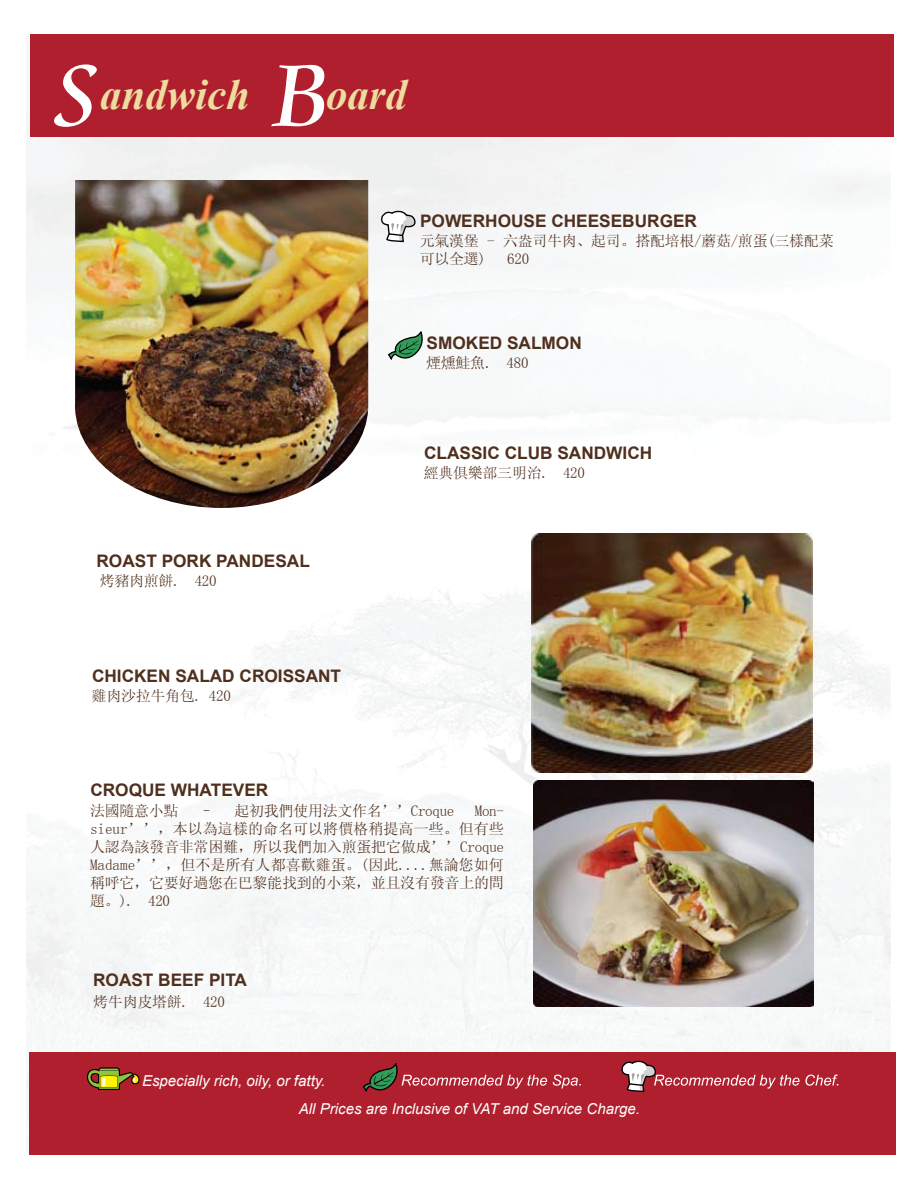
<style>
.page{position:relative;width:918px;height:1188px;background:#fff}
.page>*{position:absolute;margin:0;border:0;box-sizing:border-box;transform-origin:0 0}
.t1{font:96.15px "Cataneo BT";color:#fff}
.t2{font:italic 700 42.9px "Times New Roman";color:#eedb9e}
.t3{font:700 17.25px "Arial";color:#4f2f1d}
.t4{font:15px/18px "Sim Sun";letter-spacing:-.02em;color:#4f2f1d}
.t5{font:italic 15px "Arial";color:#fff}
</style>
<div class="page">
<img style="left:27px;top:112px;width:864px;height:1031px">
<div style="left:30px;top:35px;width:864px;height:102px;background:#b01f2e"></div>
<div style="left:29px;top:1052px;width:866px;height:102px;background:#b01f2e"></div>
<svg style="left:621px;top:1060px;width:217px;height:33px"></svg>
<svg style="left:553px;top:1075px;width:28px;height:14px"></svg>
<svg style="left:362px;top:1063px;width:185px;height:29px"></svg>
<svg style="left:87px;top:1067px;width:53px;height:23px"></svg>
<img style="left:75px;top:180px;width:293px;height:328px">
<img style="left:531px;top:533px;width:282px;height:239px">
<svg style="left:387px;top:332px;width:39px;height:31px"></svg>
<svg style="left:380px;top:210px;width:38px;height:58px"></svg>
<img style="left:533px;top:780px;width:280px;height:227px">
<h1 class="t1" style="left:54px;top:35px;width:47px">S</h1>
<h1 class="t1" style="left:272px;top:35px;width:60px">B</h1>
<h2 class="t2" style="left:100px;top:64px;width:151px">andwich</h2>
<h2 class="t2" style="left:326px;top:64px;width:82px">oard</h2>
<p class="t3" style="left:97px;top:550px;width:215px">ROAST PORK PANDESAL</p>
<p class="t4" style="left:100px;top:572px;width:118px">烤豬肉煎餅. 420</p>
<p class="t3" style="left:92px;top:664px;width:251px">CHICKEN SALAD CROISSANT</p>
<p class="t4" style="left:92px;top:686px;width:141px">雞肉沙拉牛角包. 420</p>
<p class="t3" style="left:90px;top:779px;width:179px">CROQUE WHATEVER</p>
<p class="t3" style="left:420px;top:210px;width:278px">POWERHOUSE CHEESEBURGER</p>
<p class="t4" style="left:420px;top:232px;width:415px">元氣漢堡 - 六盎司牛肉、起司。搭配培根/蘑菇/煎蛋(三樣配菜可以全選)</p>
<p class="t4" style="left:507px;top:250px;width:23px">620</p>
<p class="t3" style="left:427px;top:332px;width:157px">SMOKED SALMON</p>
<p class="t4" style="left:426px;top:354px;width:104px">煙燻鮭魚. 480</p>
<p class="t3" style="left:424px;top:441px;width:230px">CLASSIC CLUB SANDWICH</p>
<p class="t4" style="left:424px;top:464px;width:163px">經典俱樂部三明治. 420</p>
<p class="t4" style="left:90px;top:801px;width:90px">法國隨意小點</p>
<p class="t4" style="left:199px;top:801px;width:257px">– 起初我們使用法文作名’’Croque</p>
<p class="t4" style="left:90px;top:801px;width:416px;text-align:justify;text-indent:385px">Mon&shy;sieur’’，本以為這樣的命名可以將價格稍提高一些。但有些人認為該發音非常困難，所以我們加入煎蛋把它做成’’Croque Madame’’，但不是所有人都喜歡雞蛋。(因此....無論您如何稱呼它，它要好過您在巴黎能找到的小菜，並且沒有發音上的問題。). 420</p>
<p class="t3" style="left:93px;top:969px;width:155px">ROAST BEEF PITA</p>
<p class="t4" style="left:93px;top:992px;width:133px">烤牛肉皮塔餅. 420</p>
<p class="t5" style="left:142px;top:1071px;width:185px">Especially rich, oily, or fatty.</p>
<p class="t5" style="left:299px;top:1099px;width:343px">All Prices are Inclusive of VAT and Service Charge.</p>
</div>
